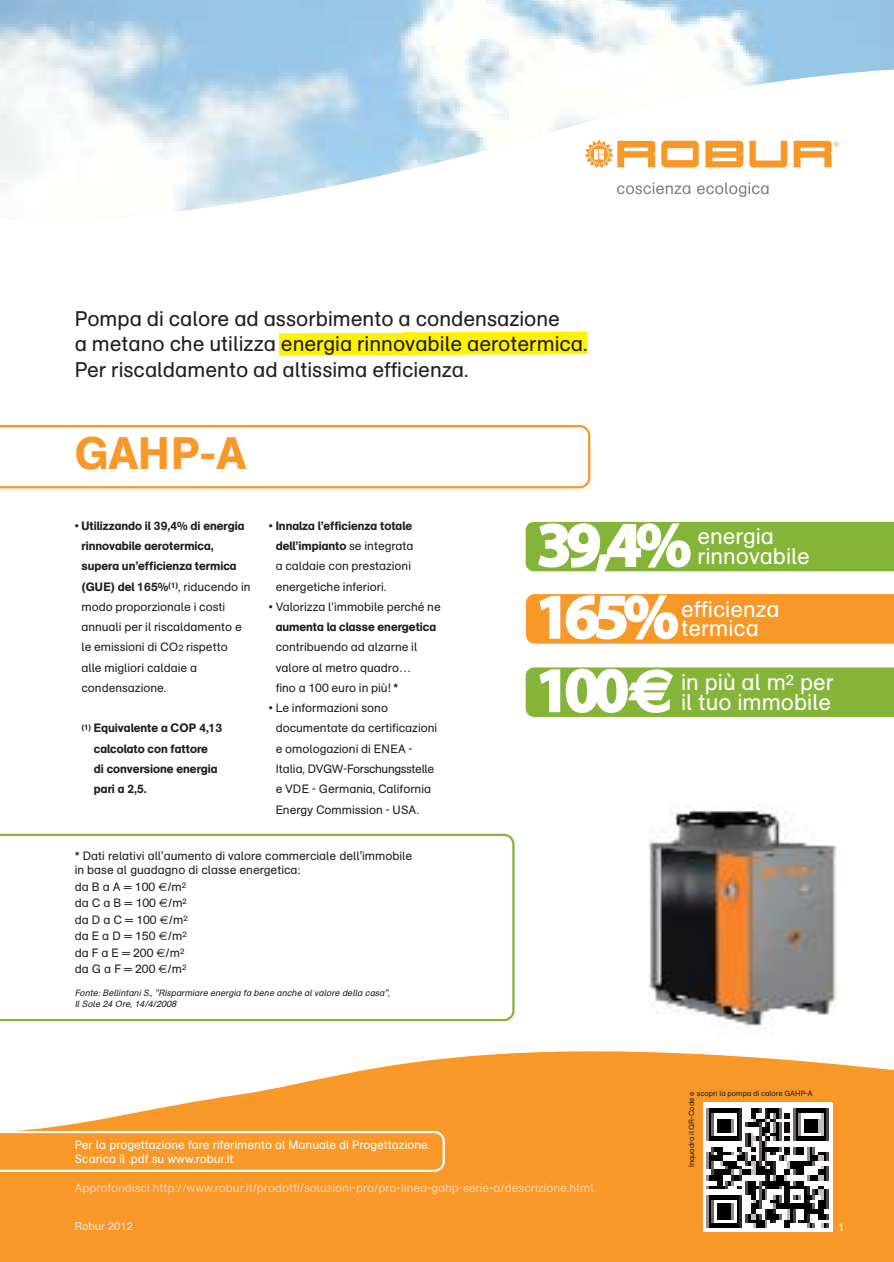
<style>
.page{position:relative;width:894px;height:1262px;background:#fff}
.page>*{position:absolute;margin:0;border:0;box-sizing:border-box;transform-origin:0 0}
.t1{font:700 63px "Myriad Pro";letter-spacing:-.09em;color:#fff}
.t2{font:45px "AG Schoolbook Medium A";color:#f89828}
.t3{font:22.5px "AG Schoolbook Regular A";color:#fff}
.t4{font:21px/25.5px "AG Schoolbook Regular A";color:#231f20}
.t5{font:12px/20.2px "AG Schoolbook Regular A";color:#231f20}
.t6{font:12px/20.2px "AG Schoolbook Medium A";color:#231f20}
.t7{font:12px "AG Schoolbook Regular A";color:#fed2a2}
.t8{font:12px/14.4px "AG Schoolbook Regular A";color:#fff}
.t9{font:11.1px "AG Schoolbook Regular A";color:#e6e7e8}
.t10{font:11.1px "AG Schoolbook Regular A";color:#fff}
.t11{font:italic 9px/10.8px "AG Schoolbook Regular A";color:#231f20}
.t12{font:7.5px "AG Schoolbook Regular A";color:#231f20}
.s1{font-family:"AG Schoolbook Regular A"}
.s2{font-size:9px}
.s3{font-family:"AG Schoolbook Medium A"}
.s4{font-family:"Euro Sans"}
.s5{font-family:"Euro Sans";font-size:60px}
</style>
<div class="page">
<svg style="left:0;top:1004px;width:893px;height:258px;fill:#f89828"></svg>
<img style="left:0;top:0;width:893px;height:212px">
<svg style="left:661px;top:141px;width:37px;height:26px"></svg>
<svg style="left:705px;top:141px;width:38px;height:26px"></svg>
<svg style="left:793px;top:141px;width:46px;height:26px"></svg>
<svg style="left:749px;top:141px;width:38px;height:26px"></svg>
<svg style="left:585px;top:140px;width:70px;height:28px"></svg>
<svg style="left:617px;top:182px;width:73px;height:12px"></svg>
<svg style="left:696px;top:182px;width:72px;height:15px"></svg>
<div style="left:525px;top:593px;width:368px;height:51px;background:#f89828"></div>
<svg style="left:0;top:425px;width:590px;height:63px"></svg>
<svg style="left:279px;top:331px;width:309px;height:25px;background:#fff319"></svg>
<img style="left:703px;top:1102px;width:128px;height:129px">
<img style="left:648px;top:804px;width:195px;height:230px">
<div style="left:525px;top:521px;width:368px;height:51px;background:#84b538"></div>
<div style="left:525px;top:667px;width:368px;height:50px;background:#84b538"></div>
<svg style="left:0;top:833px;width:514px;height:188px"></svg>
<svg style="left:0;top:1131px;width:445px;height:41px;background:#f8a33f"></svg>
<h3 class="t4" style="left:75px;top:307px;width:514px">Pompa di calore ad assorbimento a condensazione<br>a metano che utilizza energia rinnovabile aerotermica.<br>Per riscaldamento ad altissima efficienza.</h3>
<h2 class="t2" style="left:75px;top:437px;width:173px">GAHP-A</h2>
<p class="t6" style="left:81px;top:516px;width:170px;text-indent:-7px"><span class="s1">•</span> Utilizzando il 39,4% di energia rinnovabile aerotermica, supera un’efficienza termica (GUE) del 165%<sup>(1)</sup><span class="s1">, riducendo in</span></p>
<p class="t5" style="left:81px;top:598px;width:162px">modo proporzionale i costi annuali per il riscaldamento e le emissioni di CO<span class="s2">2</span> rispetto alle migliori caldaie a condensazione.</p>
<p class="t6" style="left:94px;top:719px;width:130px;text-indent:-13px"><sup>(1)</sup> Equivalente a COP 4,13 calcolato con fattore<br>di conversione energia pari a 2,5.</p>
<p class="t6" style="left:269px;top:516px;width:146px;text-align:center"><span class="s1">•</span> Innalza l’efficienza totale dell’impianto <span class="s1">se integrata</span></p>
<p class="t5" style="left:275px;top:557px;width:137px">a caldaie con prestazioni energetiche inferiori.</p>
<p class="t5" style="left:269px;top:598px;width:173px">• Valorizza l’immobile perché ne</p>
<p class="t6" style="left:275px;top:618px;width:162px">aumenta la classe energetica</p>
<p class="t5" style="left:275px;top:638px;width:143px">contribuendo ad alzarne il valore al metro quadro… fino a 100 euro in più! <span class="s3">*</span></p>
<p class="t5" style="left:275px;top:699px;width:163px;text-indent:-7px">• Le informazioni sono documentate da certificazioni e omologazioni di ENEA -<br>Italia, DVGW-Forschungsstelle e VDE - Germania, California<br>Energy Commission - USA.</p>
<p class="t5" style="left:75px;top:849px;width:339px;line-height:14.4px">* Dati relativi all'aumento di valore commerciale dell'immobile in base al guadagno di classe energetica:</p>
<p class="t5" style="left:75px;top:879px;width:114px;line-height:16.5px">da B a A = 100 <span class="s4">€</span>/m<sup>2 </sup>da C a B = 100 <span class="s4">€</span>/m<sup>2 </sup>da D a C = 100 <span class="s4">€</span>/m<sup>2 </sup>da E a D = 150 <span class="s4">€</span>/m<sup>2 </sup>da F a E = 200 <span class="s4">€</span>/m<sup>2 </sup>da G a F = 200 <span class="s4">€</span>/m<sup>2</sup></p>
<p class="t11" style="left:75px;top:988px;width:318px">Fonte: Bellintani S., "Risparmiare energia fa bene anche al valore della casa",<br>Il Sole 24 Ore, 14/4/2008</p>
<p class="t8" style="left:75px;top:1138px;width:357px">Per la progettazione fare riferimento al Manuale di Progettazione.<br>Scarica il .pdf su www.robur.it</p>
<h1 class="t1" style="left:536px;top:521px;width:156px">39,4%</h1>
<h3 class="t3" style="left:697px;top:528px;width:78px">energia</h3>
<h3 class="t3" style="left:697px;top:547px;width:114px">rinnovabile</h3>
<h3 class="t3" style="left:681px;top:601px;width:100px">efficienza</h3>
<h1 class="t1" style="left:535px;top:593px;width:145px">165%</h1>
<h3 class="t3" style="left:681px;top:620px;width:79px">termica</h3>
<h3 class="t3" style="left:680px;top:674px;width:154px">in più al m<sup>2</sup> per</h3>
<h1 class="t1" style="left:535px;top:666px;width:140px">100 <span class="s5">€</span></h1>
<h3 class="t3" style="left:680px;top:694px;width:151px">il tuo immobile</h3>
<p class="t12" style="left:696px;top:1090px;width:117px">scopri la pompa di calore GAHP-A</p>
<p class="t12" style="left:688px;top:1167px;width:77px;rotate:-90deg">Inquadra il QR-Code e</p>
<p class="t7" style="left:75px;top:1183px;width:520px">Approfondisci http://www.robur.it/prodotti/soluzioni-pro/pro-linea-gahp-serie-a/descrizione.html</p>
<p class="t9" style="left:75px;top:1222px;width:60px">Robur 2012</p>
<p class="t10" style="left:837px;top:1222px;width:8px">1</p>
</div>
